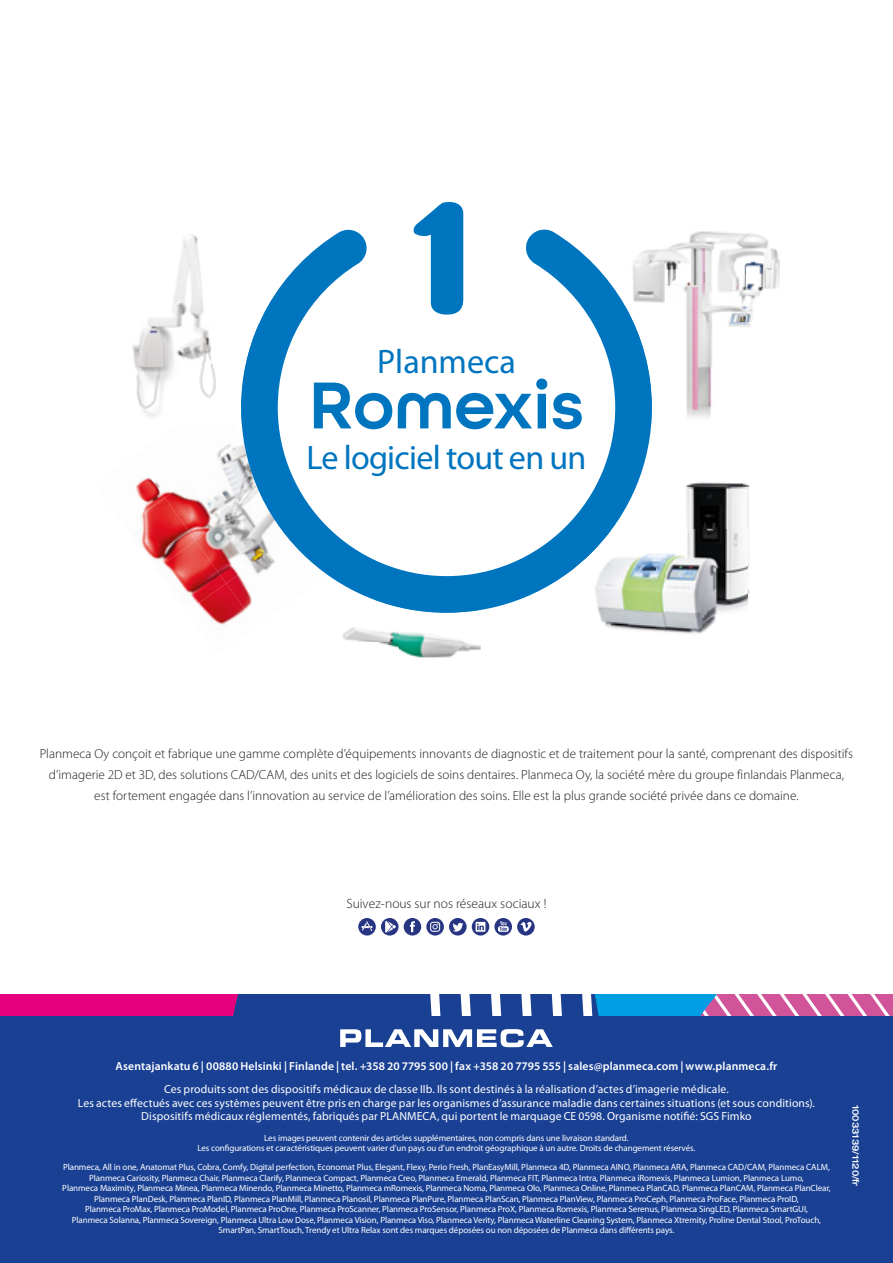
<style>
.page{position:relative;width:893px;height:1263px;background:#fff}
.page>*{position:absolute;margin:0;border:0;box-sizing:border-box;transform-origin:0 0}
.t1{font:600 70.05px "All Round Gothic";color:#0075bf}
.t2{font:34.05px "Myriad Pro";letter-spacing:-.02em;color:#0075bf}
.t3{font:34.05px "Myriad Pro";color:#0075bf}
.t4{font:300 13.5px "Myriad Pro";color:#1d1d1b}
.t5{font:300 13.2px/21px "Myriad Pro";color:#1d1d1b;text-align:center}
.t6{font:11.7px/13.5px "Myriad Pro";letter-spacing:.01em;color:#fff;text-align:center}
.t7{font:600 11.7px "Myriad Pro";letter-spacing:.01em;color:#fff}
.t8{font:9px/10.5px "Myriad Pro";letter-spacing:-.01em;color:#fff;text-align:center}
.t9{font:500 expanded 9px "Helvetica Neue LT Pro";color:#fff;scale:.95 1}
</style>
<div class="page">
<div style="left:0;top:1006px;width:893px;height:257px;background:#194093"></div>
<svg style="left:0;top:994px;width:893px;height:21px"></svg>
<img style="left:685px;top:482px;width:65px;height:49px">
<img style="left:748px;top:531px;width:2px;height:67px">
<img style="left:217px;top:444px;width:24px;height:39px">
<img style="left:236px;top:483px;width:5px;height:29px">
<img style="left:165px;top:469px;width:71px;height:43px">
<img style="left:196px;top:512px;width:45px;height:42px">
<img style="left:226px;top:554px;width:15px;height:29px">
<img style="left:135px;top:477px;width:30px;height:21px">
<img style="left:140px;top:498px;width:56px;height:62px">
<img style="left:155px;top:541px;width:71px;height:53px">
<img style="left:186px;top:583px;width:56px;height:46px">
<svg style="left:241px;top:227px;width:410px;height:386px"></svg>
<svg style="left:412px;top:202px;width:51px;height:113px"></svg>
<img style="left:566px;top:529px;width:101px;height:84px">
<img style="left:599px;top:613px;width:117px;height:21px">
<img style="left:667px;top:529px;width:81px;height:89px">
<img style="left:566px;top:529px;width:46px;height:45px">
<img style="left:624px;top:227px;width:156px;height:190px">
<img style="left:624px;top:305px;width:28px;height:122px">
<img style="left:132px;top:227px;width:127px;height:190px">
<img style="left:178px;top:397px;width:55px;height:20px">
<img style="left:241px;top:323px;width:18px;height:100px">
<img style="left:318px;top:599px;width:163px;height:59px">
<img style="left:373px;top:599px;width:108px;height:14px">
<svg style="left:404px;top:918px;width:131px;height:17px"></svg>
<svg style="left:358px;top:918px;width:40px;height:17px"></svg>
<svg style="left:340px;top:1029px;width:213px;height:18px"></svg>
<h2 class="t3" style="left:377px;top:348px;width:140px">Planmeca</h2>
<h1 class="t1" style="left:309px;top:378px;width:276px">Romexis</h1>
<h2 class="t2" style="left:306px;top:445px;width:281px">Le logiciel tout en un</h2>
<p class="t5" style="left:40px;top:744px;width:815px">Planmeca Oy conçoit et fabrique une gamme complète d’équipements innovants de diagnostic et de traitement pour la santé, comprenant des dispositifs d’imagerie 2D et 3D, des solutions CAD/CAM, des units et des logiciels de soins dentaires. Planmeca Oy, la société mère du groupe finlandais Planmeca, est fortement engagée dans l’innovation au service de l’amélioration des soins. Elle est la plus grande société privée dans ce domaine.</p>
<h3 class="t4" style="left:346px;top:898px;width:201px">Suivez-nous sur nos réseaux sociaux !</h3>
<p class="t7" style="left:115px;top:1061px;width:663px">Asentajankatu 6 | 00880 Helsinki | Finlande | tel. +358 20 7795 500 | fax +358 20 7795 555 | sales@planmeca.com | www.planmeca.fr</p>
<p class="t6" style="left:78px;top:1083px;width:739px">Ces produits sont des dispositifs médicaux de classe IIb. Ils sont destinés à la réalisation d’actes d’imagerie médicale.<br>Les actes effectués avec ces systèmes peuvent être pris en charge par les organismes d’assurance maladie dans certaines situations (et sous conditions).<br>Dispositifs médicaux réglementés, fabriqués par PLANMECA, qui portent le marquage CE 0598. Organisme notifié: SGS Fimko</p>
<p class="t8" style="left:197px;top:1133px;width:499px">Les images peuvent contenir des articles supplémentaires, non compris dans une livraison standard.<br>Les configurations et caractéristiques peuvent varier d’un pays ou d’un endroit géographique à un autre. Droits de changement réservés.</p>
<p class="t8" style="left:62px;top:1163px;width:770px">Planmeca, All in one, Anatomat Plus, Cobra, Comfy, Digital perfection, Economat Plus, Elegant, Flexy, Perio Fresh, PlanEasyMill, Planmeca 4D, Planmeca AINO, Planmeca ARA, Planmeca CAD/ CAM, Planmeca CALM, Planmeca Cariosity, Planmeca Chair, Planmeca Clarify, Planmeca Compact, Planmeca Creo, Planmeca Emerald, Planmeca FIT, Planmeca Intra, Planmeca iRomexis, Planmeca Lumion, Planmeca Lumo,<br>Planmeca Maximity, Planmeca Minea, Planmeca Minendo, Planmeca Minetto, Planmeca mRomexis, Planmeca Noma, Planmeca Olo, Planmeca Online, Planmeca PlanCAD, Planmeca PlanCAM, Planmeca PlanClear, Planmeca PlanDesk, Planmeca PlanID, Planmeca PlanMill, Planmeca Planosil, Planmeca PlanPure, Planmeca PlanScan, Planmeca PlanView, Planmeca ProCeph, Planmeca ProFace, Planmeca ProID,<br>Planmeca ProMax, Planmeca ProModel, Planmeca ProOne, Planmeca ProScanner, Planmeca ProSensor, Planmeca ProX, Planmeca Romexis, Planmeca Serenus, Planmeca SingLED, Planmeca SmartGUI,<br>Planmeca Solanna, Planmeca Sovereign, Planmeca Ultra Low Dose, Planmeca Vision, Planmeca Viso, Planmeca Verity, Planmeca Waterline Cleaning System, Planmeca Xtremity, Proline Dental Stool, ProTouch, SmartPan, SmartTouch, Trendy et Ultra Relax sont des marques déposées ou non déposées de Planmeca dans différents pays.</p>
<p class="t9" style="left:859px;top:1105px;width:88px;rotate:90deg">10033139/1120/fr</p>
</div>
